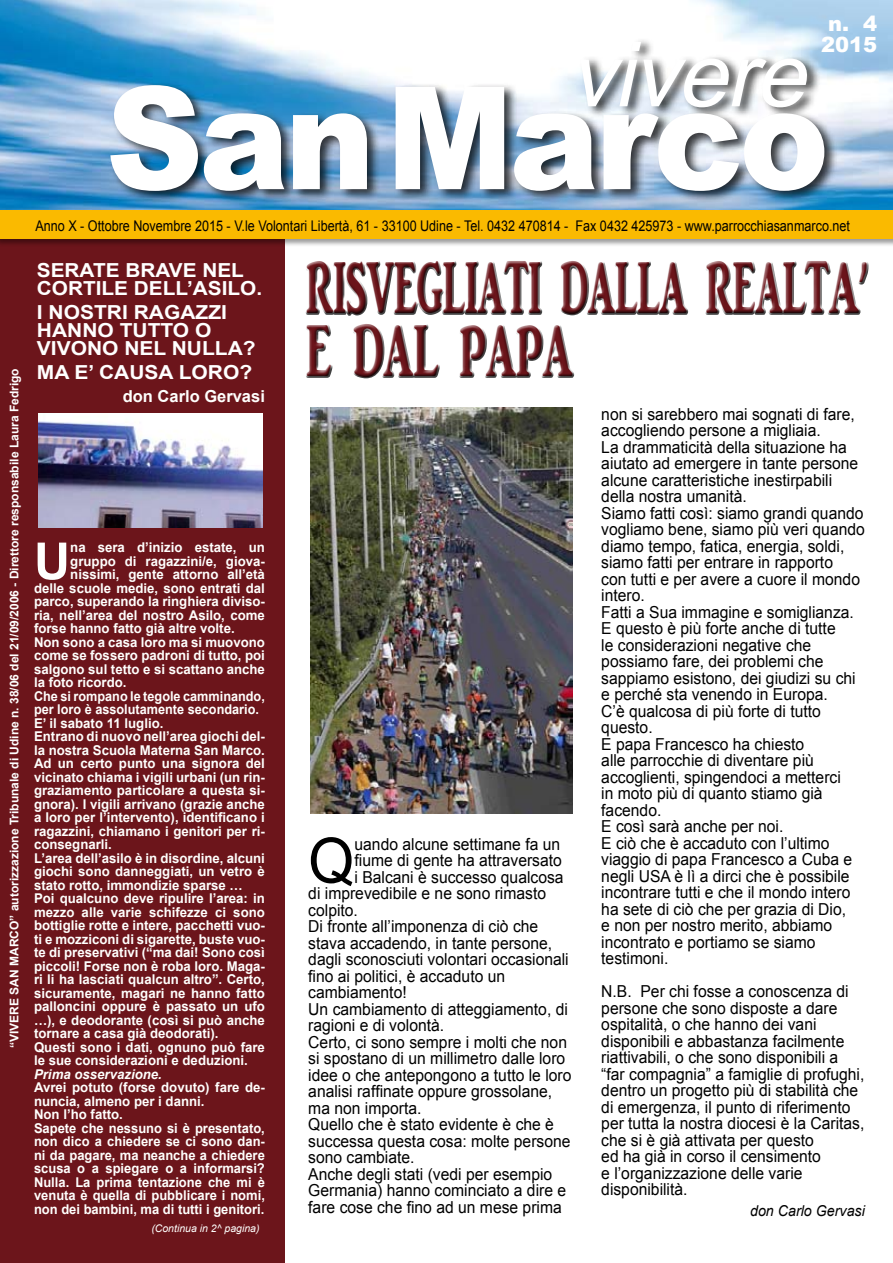
<style>
.page{position:relative;width:893px;height:1263px;background:#fff}
.page>*{position:absolute;margin:0;border:0;box-sizing:border-box;transform-origin:0 0}
.t1{font:900 142.8px "Arial";letter-spacing:-.03em;color:#fff;scale:.94 1}
.t2{font:italic 90px "Arial";color:#fff}
.t3{font:75.75px/63px "ARJULIAN";color:#6b141a;scale:.54 1}
.t4{font:62.55px "Arial";color:#000;scale:.95 1}
.t5{font:700 51.15px "Arial";color:#fffffd}
.t6{font:900 21px/21px "Arial";color:#fff;text-align:center}
.t7{font:700 19.35px/18px "Arial";color:#fff;scale:1.09 1}
.t8{font:700 19.35px/18px "Arial";color:#fff;scale:1.08 1}
.t9{font:16.5px/16.5px "Arial";color:#000;scale:.95 1}
.t10{font:700 16.5px "Arial";color:#fffffd}
.t11{font:italic 15px "Arial";color:#000;scale:.95 1}
.t12{font:14.7px "Arial";color:#000;scale:.86 1}
.t13{font:700 13.5px/13.5px "Arial";color:#fffffd}
.t14{font:700 13.5px "Arial";color:#fffffd;scale:.94 1}
.t15{font:italic 700 13.5px "Arial";color:#fffffd}
.t16{font:700 12px "Arial";color:#fff}
.t17{font:italic 10.5px "Arial";color:#fffffd}
</style>
<div class="page">
<div style="left:0;top:218px;width:284px;height:1045px;background:#6c151b"></div>
<img style="left:0;top:0;width:893px;height:209px">
<div style="left:108px;top:37px;width:730px;height:166px;background:#000;opacity:.75"></div>
<div style="left:0;top:209px;width:893px;height:38px;background:#000;opacity:.4"></div>
<div style="left:0;top:211px;width:893px;height:28px;background:#faba00"></div>
<div style="left:303px;top:259px;width:570px;height:124px;background:#000;opacity:.75"></div>
<img style="left:310px;top:408px;width:263px;height:405px">
<img style="left:39px;top:413px;width:223px;height:114px">
<p class="t16" style="left:6px;top:1048px;width:681px;rotate:-90deg">“VIVERE SAN MARCO” autorizzazione Tribunale di Udine n. 38/06 del 21/09/2006 - Direttore responsabile Laura Fedrigo</p>
<p class="t6" style="left:821px;top:12px;width:58px">n. 4<br>2015</p>
<h2 class="t2" style="left:569px;top:16px;width:262px">vivere</h2>
<h1 class="t1" style="left:106px;top:34px;width:771px">San Marco</h1>
<p class="t12" style="left:35px;top:216px;width:949px">Anno X - Ottobre Novembre 2015 - V.le Volontari Libertà, 61 - 33100 Udine - Tel. 0432 470814 - Fax 0432 425973 - www.parrocchiasanmarco.net</p>
<h3 class="t3" style="left:306px;top:258px;width:1041px">RISVEGLIATI DALLA REALTA’<br>E DAL PAPA</h3>
<p class="t10" style="left:123px;top:385px;width:144px">don Carlo Gervasi</p>
<p class="t8" style="left:37px;top:262px;width:210px">SERATE BRAVE NEL<br>CORTILE DELL’ASILO.</p>
<p class="t7" style="left:37px;top:304px;width:202px">I NOSTRI RAGAZZI<br>HANNO TUTTO O<br>VIVONO NEL NULLA?</p>
<p class="t7" style="left:37px;top:364px;width:199px">MA E’ CAUSA LORO?</p>
<h3 class="t5" style="left:34px;top:527px;width:38px">U</h3>
<p class="t13" style="left:70px;top:541px;width:196px">na sera d’inizio estate, un</p>
<p class="t13" style="left:70px;top:555px;width:196px">gruppo di ragazzini/e, giova-</p>
<p class="t13" style="left:70px;top:568px;width:196px">nissimi, gente attorno all’età</p>
<p class="t13" style="left:34px;top:582px;width:232px">delle scuole medie, sono entrati dal</p>
<p class="t13" style="left:34px;top:595px;width:232px">parco, superando la ringhiera diviso-</p>
<p class="t13" style="left:34px;top:609px;width:232px">ria, nell’area del nostro Asilo, come</p>
<p class="t13" style="left:34px;top:622px;width:202px">forse hanno fatto già altre volte.</p>
<p class="t13" style="left:34px;top:636px;width:232px">Non sono a casa loro ma si muovono</p>
<p class="t13" style="left:34px;top:649px;width:232px">come se fossero padroni di tutto, poi</p>
<p class="t13" style="left:34px;top:663px;width:232px">salgono sul tetto e si scattano anche</p>
<p class="t13" style="left:34px;top:676px;width:94px">la foto ricordo.</p>
<p class="t14" style="left:34px;top:687px;width:247px">Che si rompano le tegole camminando,</p>
<p class="t14" style="left:34px;top:700px;width:241px">per loro è assolutamente secondario.</p>
<p class="t13" style="left:34px;top:717px;width:131px">E’ il sabato 11 luglio.</p>
<p class="t13" style="left:34px;top:730px;width:232px">Entrano di nuovo nell’area giochi del-</p>
<p class="t13" style="left:34px;top:744px;width:232px">la nostra Scuola Materna San Marco.</p>
<p class="t13" style="left:34px;top:757px;width:232px">Ad un certo punto una signora del</p>
<p class="t13" style="left:34px;top:771px;width:232px">vicinato chiama i vigili urbani (un rin-</p>
<p class="t13" style="left:34px;top:784px;width:232px">graziamento particolare a questa si-</p>
<p class="t13" style="left:34px;top:798px;width:232px">gnora). I vigili arrivano (grazie anche</p>
<p class="t13" style="left:34px;top:811px;width:232px">a loro per l’intervento), identificano i</p>
<p class="t13" style="left:34px;top:825px;width:232px">ragazzini, chiamano i genitori per ri-</p>
<p class="t13" style="left:34px;top:838px;width:79px">consegnarli.</p>
<p class="t13" style="left:34px;top:852px;width:232px">L’area dell’asilo è in disordine, alcuni</p>
<p class="t13" style="left:34px;top:865px;width:232px">giochi sono danneggiati, un vetro è</p>
<p class="t13" style="left:34px;top:879px;width:210px">stato rotto, immondizie sparse …</p>
<p class="t13" style="left:34px;top:892px;width:232px">Poi qualcuno deve ripulire l’area: in</p>
<p class="t13" style="left:34px;top:906px;width:232px">mezzo alle varie schifezze ci sono</p>
<p class="t13" style="left:34px;top:919px;width:232px">bottiglie rotte e intere, pacchetti vuo-</p>
<p class="t13" style="left:34px;top:933px;width:232px">ti e mozziconi di sigarette, buste vuo-</p>
<p class="t13" style="left:34px;top:946px;width:232px">te di preservativi (“ma dai! Sono così</p>
<p class="t13" style="left:34px;top:960px;width:232px">piccoli! Forse non è roba loro. Maga-</p>
<p class="t13" style="left:34px;top:973px;width:232px">ri li ha lasciati qualcun altro”. Certo,</p>
<p class="t13" style="left:34px;top:987px;width:232px">sicuramente, magari ne hanno fatto</p>
<p class="t13" style="left:34px;top:1000px;width:232px">palloncini oppure è passato un ufo</p>
<p class="t13" style="left:34px;top:1014px;width:232px">…), e deodorante (così si può anche</p>
<p class="t13" style="left:34px;top:1027px;width:186px">tornare a casa già deodorati).</p>
<p class="t13" style="left:34px;top:1041px;width:232px">Questi sono i dati, ognuno può fare</p>
<p class="t13" style="left:34px;top:1054px;width:215px">le sue considerazioni e deduzioni.</p>
<p class="t15" style="left:34px;top:1065px;width:129px">Prima osservazione.</p>
<p class="t13" style="left:34px;top:1081px;width:232px">Avrei potuto (forse dovuto) fare de&shy;nuncia, almeno per i danni.<br>Non l’ho fatto.<br>Sapete che nessuno si è presentato, non dico a chiedere se ci sono dan&shy;ni da pagare, ma neanche a chiedere scusa o a spiegare o a informarsi?<br>Nulla. La prima tentazione che mi è venuta è quella di pubblicare i nomi, non dei bambini, ma di tutti i genitori.</p>
<p class="t17" style="left:151px;top:1221px;width:110px">(Continua in 2^ pagina)</p>
<h3 class="t4" style="left:308px;top:820px;width:50px">Q</h3>
<p class="t9" style="left:355px;top:836px;width:218px">uando alcune settimane fa un</p>
<p class="t9" style="left:355px;top:852px;width:220px">fiume di gente ha attraversato</p>
<p class="t9" style="left:355px;top:869px;width:222px">i Balcani è successo qualcosa</p>
<p class="t9" style="left:308px;top:885px;width:252px">di imprevedibile e ne sono rimasto</p>
<p class="t9" style="left:308px;top:902px;width:54px">colpito.</p>
<p class="t9" style="left:308px;top:918px;width:244px">Di fronte all’imponenza di ciò che</p>
<p class="t9" style="left:308px;top:935px;width:258px">stava accadendo, in tante persone,</p>
<p class="t9" style="left:308px;top:951px;width:276px">dagli sconosciuti volontari occasionali</p>
<p class="t9" style="left:308px;top:968px;width:209px">fino ai politici, è accaduto un</p>
<p class="t9" style="left:308px;top:984px;width:105px">cambiamento!</p>
<p class="t9" style="left:308px;top:1001px;width:275px">Un cambiamento di atteggiamento, di</p>
<p class="t9" style="left:308px;top:1017px;width:145px">ragioni e di volontà.</p>
<p class="t9" style="left:308px;top:1034px;width:274px">Certo, ci sono sempre i molti che non</p>
<p class="t9" style="left:308px;top:1050px;width:272px">si spostano di un millimetro dalle loro</p>
<p class="t9" style="left:308px;top:1067px;width:279px">idee o che antepongono a tutto le loro</p>
<p class="t9" style="left:308px;top:1083px;width:258px">analisi raffinate oppure grossolane,</p>
<p class="t9" style="left:308px;top:1100px;width:121px">ma non importa.</p>
<p class="t9" style="left:308px;top:1116px;width:260px">Quello che è stato evidente è che è</p>
<p class="t9" style="left:308px;top:1133px;width:278px">successa questa cosa: molte persone</p>
<p class="t9" style="left:308px;top:1149px;width:113px">sono cambiate.</p>
<p class="t9" style="left:308px;top:1166px;width:258px">Anche degli stati (vedi per esempio</p>
<p class="t9" style="left:308px;top:1182px;width:273px">Germania) hanno cominciato a dire e</p>
<p class="t9" style="left:308px;top:1199px;width:268px">fare cose che fino ad un mese prima</p>
<p class="t9" style="left:601px;top:406px;width:279px">non si sarebbero mai sognati di fare, accogliendo persone a migliaia.<br>La drammaticità della situazione ha aiutato ad emergere in tante persone alcune caratteristiche inestirpabili della nostra umanità.<br>Siamo fatti così: siamo grandi quando vogliamo bene, siamo più veri quando diamo tempo, fatica, energia, soldi, siamo fatti per entrare in rapporto<br>con tutti e per avere a cuore il mondo intero.<br>Fatti a Sua immagine e somiglianza.<br>E questo è più forte anche di tutte<br>le considerazioni negative che possiamo fare, dei problemi che sappiamo esistono, dei giudizi su chi e perché sta venendo in Europa.<br>C’è qualcosa di più forte di tutto questo.<br>E papa Francesco ha chiesto<br>alle parrocchie di diventare più accoglienti, spingendoci a metterci<br>in moto più di quanto stiamo già facendo.<br>E così sarà anche per noi.<br>E ciò che è accaduto con l’ultimo viaggio di papa Francesco a Cuba e negli USA è lì a dirci che è possibile incontrare tutti e che il mondo intero ha sete di ciò che per grazia di Dio,<br>e non per nostro merito, abbiamo incontrato e portiamo se siamo testimoni.</p>
<p class="t9" style="left:601px;top:983px;width:278px">N.B. Per chi fosse a conoscenza di persone che sono disposte a dare ospitalità, o che hanno dei vani disponibili e abbastanza facilmente riattivabili, o che sono disponibili a “far compagnia” a famiglie di profughi, dentro un progetto più di stabilità che di emergenza, il punto di riferimento per tutta la nostra diocesi è la Caritas, che si è già attivata per questo<br>ed ha già in corso il censimento<br>e l’organizzazione delle varie disponibilità.</p>
<p class="t11" style="left:750px;top:1201px;width:122px">don Carlo Gervasi</p>
</div>
